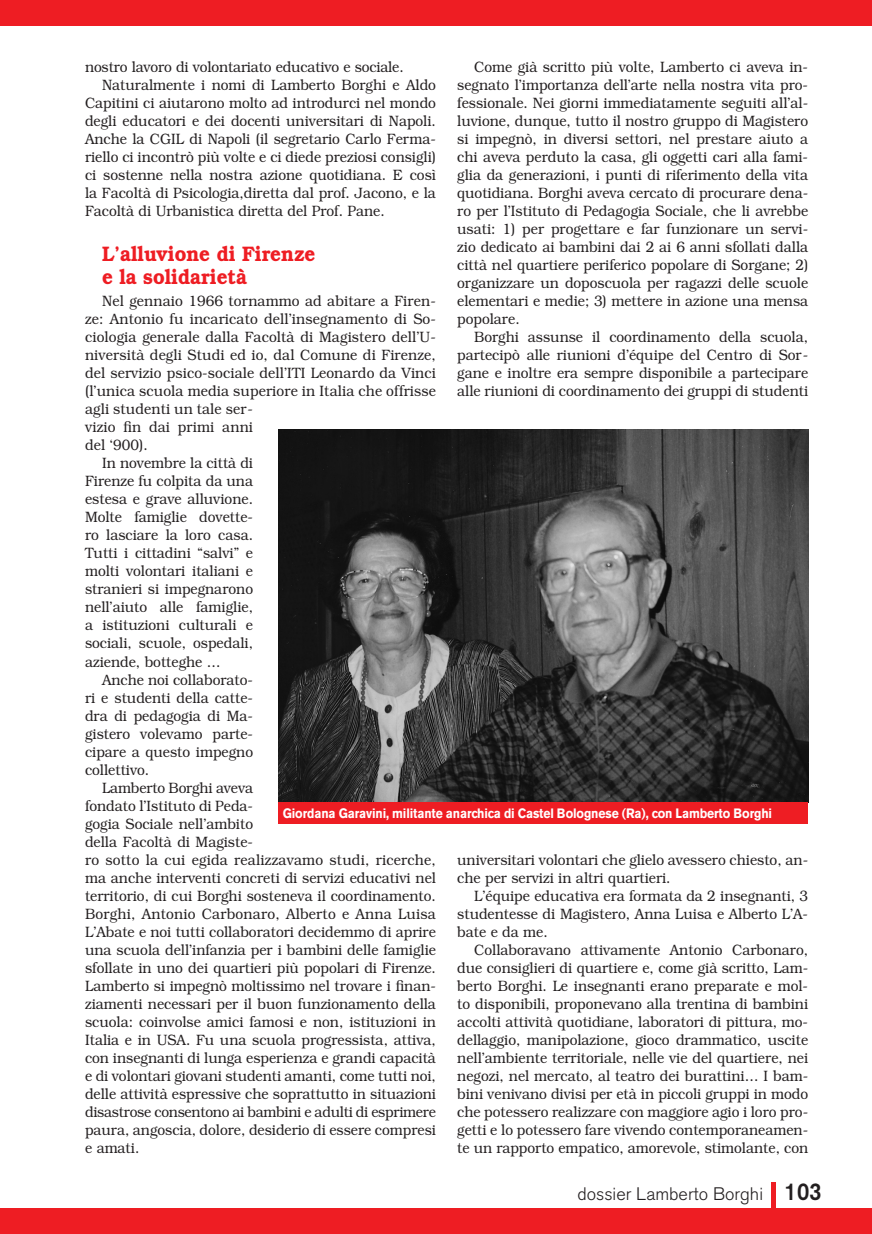
<style>
.page{position:relative;width:872px;height:1234px;background:#fff}
.page>*{position:absolute;margin:0;border:0;box-sizing:border-box;transform-origin:0 0}
.t1{font:600 21px/22.5px "Bookman";color:#ee1d23;scale:.9 1}
.t2{font:300 18px "Akzidenz Grotesk BE";color:#231f20}
.t3{font:300 15px/18px "Bookman";color:#231f20;text-align:justify;scale:.92 1}
.t4{font:300 15px "Bookman";letter-spacing:-.02em;color:#231f20;scale:.92 1}
.t5{font:700 13.5px "Akzidenz Grotesk BE";letter-spacing:-.01em;color:#fff;scale:.9 1}
.s1{font-weight:500;font-size:24.15px}
</style>
<div class="page">
<img style="left:279px;top:429px;width:529px;height:373px">
<div style="left:279px;top:802px;width:529px;height:21px;background:#ee1d23"></div>
<div style="left:771px;top:1182px;width:5px;height:51px;background:#ee1d23"></div>
<div style="left:0;top:1208px;width:872px;height:25px;background:#ee1d23"></div>
<div style="left:0;top:0;width:872px;height:26px;background:#ee1d23"></div>
<p class="t3" style="left:85px;top:59px;width:348px">nostro lavoro di volontariato educativo e sociale.</p>
<p class="t3" style="left:102px;top:77px;width:364px">Naturalmente i nomi di Lamberto Borghi e Aldo</p>
<p class="t3" style="left:85px;top:95px;width:383px">Capitini ci aiutarono molto ad introdurci nel mondo</p>
<p class="t3" style="left:85px;top:113px;width:383px">degli educatori e dei docenti universitari di Napoli.</p>
<p class="t3" style="left:85px;top:131px;width:383px">Anche la CGIL di Napoli (il segretario Carlo Ferma-</p>
<p class="t3" style="left:85px;top:149px;width:383px">riello ci incontrò più volte e ci diede preziosi consigli)</p>
<p class="t3" style="left:85px;top:167px;width:383px">ci sostenne nella nostra azione quotidiana. E così</p>
<p class="t3" style="left:85px;top:185px;width:383px">la Facoltà di Psicologia,diretta dal prof. Jacono, e la</p>
<p class="t3" style="left:85px;top:203px;width:327px">Facoltà di Urbanistica diretta del Prof. Pane.</p>
<h1 class="t1" style="left:102px;top:244px;width:239px">L’alluvione di Firenze e la solidarietà</h1>
<p class="t3" style="left:102px;top:293px;width:364px">Nel gennaio 1966 tornammo ad abitare a Firen-</p>
<p class="t3" style="left:85px;top:311px;width:383px">ze: Antonio fu incaricato dell’insegnamento di So-</p>
<p class="t3" style="left:85px;top:329px;width:383px">ciologia generale dalla Facoltà di Magistero dell’U-</p>
<p class="t3" style="left:85px;top:347px;width:383px">niversità degli Studi ed io, dal Comune di Firenze,</p>
<p class="t3" style="left:85px;top:365px;width:383px">del servizio psico-sociale dell’ITI Leonardo da Vinci</p>
<p class="t3" style="left:85px;top:383px;width:383px">(l’unica scuola media superiore in Italia che offrisse</p>
<p class="t3" style="left:85px;top:401px;width:184px">agli studenti un tale ser-</p>
<p class="t3" style="left:85px;top:419px;width:184px">vizio fin dai primi anni</p>
<p class="t3" style="left:85px;top:437px;width:70px">del ‘900).</p>
<p class="t3" style="left:102px;top:455px;width:166px">In novembre la città di</p>
<p class="t3" style="left:85px;top:473px;width:184px">Firenze fu colpita da una</p>
<p class="t3" style="left:85px;top:491px;width:184px">estesa e grave alluvione.</p>
<p class="t3" style="left:85px;top:509px;width:184px">Molte famiglie dovette-</p>
<p class="t3" style="left:85px;top:527px;width:184px">ro lasciare la loro casa.</p>
<p class="t3" style="left:85px;top:545px;width:184px">Tutti i cittadini “salvi” e</p>
<p class="t3" style="left:85px;top:563px;width:184px">molti volontari italiani e</p>
<p class="t3" style="left:85px;top:581px;width:184px">stranieri si impegnarono</p>
<p class="t3" style="left:85px;top:599px;width:184px">nell’aiuto alle famiglie,</p>
<p class="t3" style="left:85px;top:617px;width:184px">a istituzioni culturali e</p>
<p class="t3" style="left:85px;top:635px;width:184px">sociali, scuole, ospedali,</p>
<p class="t3" style="left:85px;top:653px;width:149px">aziende, botteghe …</p>
<p class="t3" style="left:102px;top:671px;width:166px">Anche noi collaborato-</p>
<p class="t3" style="left:85px;top:689px;width:184px">ri e studenti della catte-</p>
<p class="t3" style="left:85px;top:707px;width:184px">dra di pedagogia di Ma-</p>
<p class="t3" style="left:85px;top:725px;width:184px">gistero volevamo parte-</p>
<p class="t3" style="left:85px;top:743px;width:184px">cipare a questo impegno</p>
<p class="t3" style="left:85px;top:761px;width:71px">collettivo.</p>
<p class="t3" style="left:102px;top:779px;width:166px">Lamberto Borghi aveva</p>
<p class="t3" style="left:85px;top:797px;width:184px">fondato l’Istituto di Peda-</p>
<p class="t3" style="left:85px;top:815px;width:184px">gogia Sociale nell’ambito</p>
<p class="t3" style="left:85px;top:833px;width:184px">della Facoltà di Magiste-</p>
<p class="t3" style="left:85px;top:851px;width:383px">ro sotto la cui egida realizzavamo studi, ricerche,</p>
<p class="t3" style="left:85px;top:869px;width:383px">ma anche interventi concreti di servizi educativi nel</p>
<p class="t3" style="left:85px;top:887px;width:383px">territorio, di cui Borghi sosteneva il coordinamento.</p>
<p class="t3" style="left:85px;top:905px;width:383px">Borghi, Antonio Carbonaro, Alberto e Anna Luisa</p>
<p class="t3" style="left:85px;top:923px;width:383px">L’Abate e noi tutti collaboratori decidemmo di aprire</p>
<p class="t3" style="left:85px;top:941px;width:383px">una scuola dell’infanzia per i bambini delle famiglie</p>
<p class="t3" style="left:85px;top:959px;width:383px">sfollate in uno dei quartieri più popolari di Firenze.</p>
<p class="t3" style="left:85px;top:977px;width:383px">Lamberto si impegnò moltissimo nel trovare i finan-</p>
<p class="t3" style="left:85px;top:995px;width:383px">ziamenti necessari per il buon funzionamento della</p>
<p class="t3" style="left:85px;top:1013px;width:383px">scuola: coinvolse amici famosi e non, istituzioni in</p>
<p class="t3" style="left:85px;top:1031px;width:383px">Italia e in USA. Fu una scuola progressista, attiva,</p>
<p class="t3" style="left:85px;top:1049px;width:383px">con insegnanti di lunga esperienza e grandi capacità</p>
<p class="t3" style="left:85px;top:1067px;width:383px">e di volontari giovani studenti amanti, come tutti noi,</p>
<p class="t3" style="left:85px;top:1085px;width:383px">delle attività espressive che soprattutto in situazioni</p>
<p class="t4" style="left:85px;top:1105px;width:383px">disastrose consentono ai bambini e adulti di esprimere</p>
<p class="t3" style="left:85px;top:1121px;width:383px">paura, angoscia, dolore, desiderio di essere compresi</p>
<p class="t3" style="left:85px;top:1139px;width:61px">e amati.</p>
<p class="t3" style="left:457px;top:59px;width:383px;text-indent:17px">Come già scritto più volte, Lamberto ci aveva in&shy;segnato l’importanza dell’arte nella nostra vita pro&shy;fessionale. Nei giorni immediatamente seguiti all’al&shy;luvione, dunque, tutto il nostro gruppo di Magistero si impegnò, in diversi settori, nel prestare aiuto a chi aveva perduto la casa, gli oggetti cari alla fami&shy;glia da generazioni, i punti di riferimento della vita quotidiana. Borghi aveva cercato di procurare dena&shy;ro per l’Istituto di Pedagogia Sociale, che li avrebbe usati: 1) per progettare e far funzionare un servi&shy;zio dedicato ai bambini dai 2 ai 6 anni sfollati dalla città nel quartiere periferico popolare di Sorgane; 2) organizzare un doposcuola per ragazzi delle scuole elementari e medie; 3) mettere in azione una mensa popolare.</p>
<p class="t3" style="left:457px;top:329px;width:383px;text-indent:17px">Borghi assunse il coordinamento della scuola, partecipò alle riunioni d’équipe del Centro di Sor&shy;gane e inoltre era sempre disponibile a partecipare alle riunioni di coordinamento dei gruppi di studenti</p>
<p class="t5" style="left:283px;top:808px;width:545px">Giordana Garavini, militante anarchica di Castel Bolognese (Ra), con Lamberto Borghi</p>
<p class="t3" style="left:457px;top:851px;width:383px">universitari volontari che glielo avessero chiesto, an&shy;che per servizi in altri quartieri.</p>
<p class="t3" style="left:457px;top:887px;width:383px;text-indent:17px">L’équipe educativa era formata da 2 insegnanti, 3 studentesse di Magistero, Anna Luisa e Alberto L’A&shy;bate e da me.</p>
<p class="t3" style="left:457px;top:941px;width:383px;text-indent:17px">Collaboravano attivamente Antonio Carbonaro, due consiglieri di quartiere e, come già scritto, Lam&shy;berto Borghi. Le insegnanti erano preparate e mol&shy;to disponibili, proponevano alla trentina di bambini accolti attività quotidiane, laboratori di pittura, mo&shy;dellaggio, manipolazione, gioco drammatico, uscite nell’ambiente territoriale, nelle vie del quartiere, nei negozi, nel mercato, al teatro dei burattini… I bam&shy;bini venivano divisi per età in piccoli gruppi in modo che potessero realizzare con maggiore agio i loro pro&shy;getti e lo potessero fare vivendo contemporaneamen&shy;te un rapporto empatico, amorevole, stimolante, con</p>
<p class="t2" style="left:577px;top:1186px;width:246px">dossier Lamberto Borghi <span class="s1">103</span></p>
</div>
